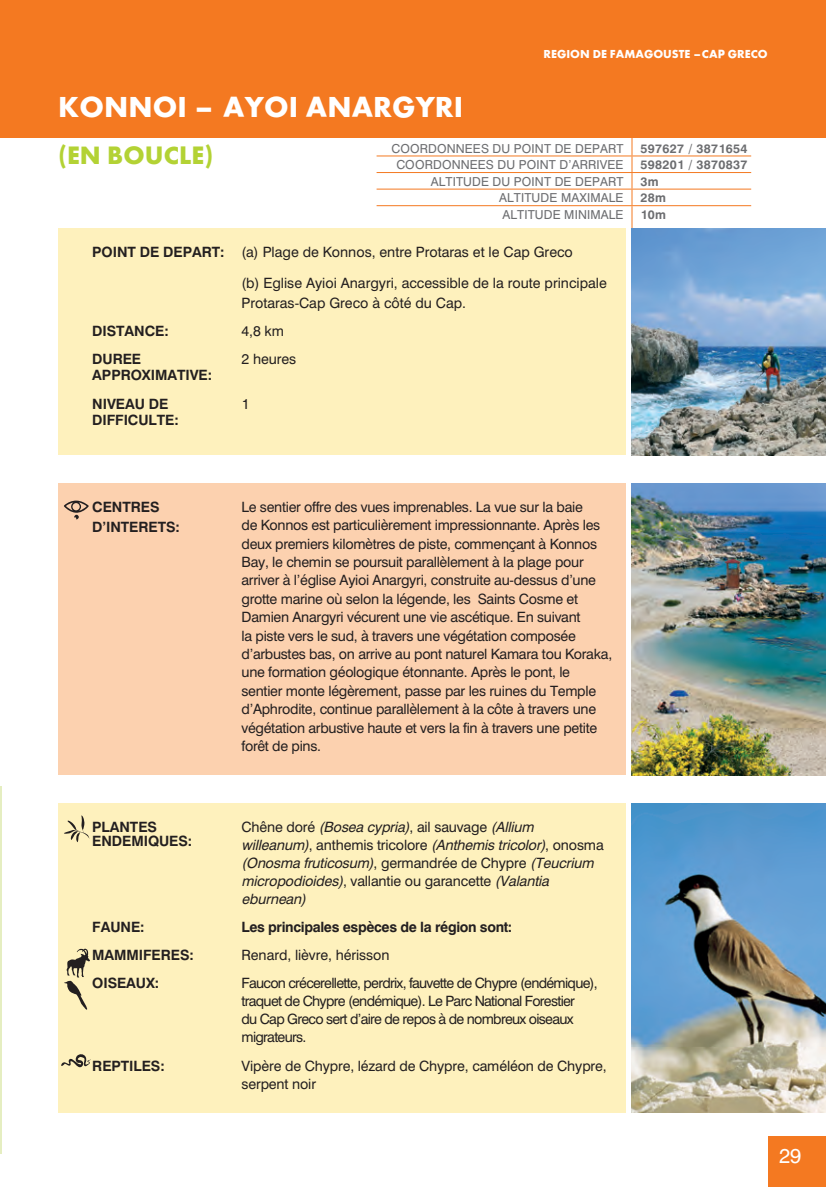
<style>
.page{position:relative;width:826px;height:1187px;background:#fff}
.page>*{position:absolute;margin:0;border:0;box-sizing:border-box;transform-origin:0 0}
.SMALL_SPECTS{font:700 30px "Futura Greek";letter-spacing:-.005em;color:#fff}
.SMALL_SPECTS-2{font:700 26px "Futura Greek";letter-spacing:-.005em;color:#b3d234}
.TITLES_MONOPATIA{font:20px "Mg Helvetica";color:#fff}
.SMALL_SPECTS-3{font:14px/18.4px "Mg Helvetica";letter-spacing:-.02em;color:#231f20}
.SMALL_SPECTS-4{font:italic 14px/18px "Mg Helvetica";letter-spacing:-.01em;color:#231f20}
.SMALL_SPECTS-5{font:14px/18px "Mg Helvetica";letter-spacing:-.05em;color:#231f20}
.SMALL_SPECTS-6{font:700 14px/16px "Mg Helvetica";letter-spacing:-.005em;color:#231f20}
.SMALL_SPECTS-7{font:14px/20px "Mg Helvetica";color:#231f20}
.SMALL_SPECTS-8{font:700 14px "Mg Helvetica";letter-spacing:-.025em;color:#231f20}
.SMALL_SPECTS-9{font:12.2px "Mg Helvetica";letter-spacing:.01em;color:#6c6d70}
.SMALL_SPECTS-10{font:700 12.2px "Mg Helvetica";letter-spacing:.025em;color:#6c6d70}
.SMALL_SPECTS-11{font:700 12px "Futura Greek";letter-spacing:-.005em;color:#fff}
.s1{font-style:normal}
</style>
<div class="page">
<hr style="left:0;top:0;width:1px;height:138px;background:#f47921">
<hr style="left:376px;top:155px;width:255px;height:1px;background:#f47921">
<hr style="left:631px;top:155px;width:119px;height:1px;background:#f47921">
<hr style="left:376px;top:172px;width:255px;height:1px;background:#f47921">
<hr style="left:631px;top:172px;width:119px;height:1px;background:#f47921">
<hr style="left:376px;top:189px;width:255px;height:1px;background:#f47921">
<hr style="left:631px;top:189px;width:119px;height:1px;background:#f47921">
<svg style="left:631px;top:138px;width:1px;height:67px"></svg>
<hr style="left:376px;top:205px;width:255px;height:1px;background:#f47921">
<hr style="left:631px;top:205px;width:119px;height:1px;background:#f47921">
<hr style="left:631px;top:206px;width:1px;height:34px;background:#f47921">
<div style="left:1px;top:0;width:824px;height:138px;background:#f47921"></div>
<div style="left:58px;top:483px;width:567px;height:292px;background:#fcd1af"></div>
<svg style="left:64px;top:500px;width:25px;height:19px"></svg>
<img style="left:631px;top:483px;width:194px;height:292px">
<img style="left:631px;top:803px;width:194px;height:309px">
<div style="left:58px;top:803px;width:567px;height:309px;background:#fef1bd"></div>
<svg style="left:64px;top:815px;width:26px;height:27px"></svg>
<svg style="left:64px;top:948px;width:26px;height:62px"></svg>
<svg style="left:61px;top:1054px;width:30px;height:13px"></svg>
<div style="left:767px;top:1135px;width:58px;height:51px;background:#f47921"></div>
<div style="left:58px;top:228px;width:567px;height:227px;background:#fef1bd"></div>
<img style="left:631px;top:228px;width:194px;height:227px">
<hr style="left:0;top:786px;width:1px;height:367px;background:#e5eec1">
<p class="SMALL_SPECTS-11" style="left:543px;top:47px;width:225px">REGION DE FAMAGOUSTE – CAP GRECO</p>
<p class="SMALL_SPECTS" style="left:58px;top:89px;width:407px">KONNOI – AYOI ANARGYRI</p>
<p class="SMALL_SPECTS-2" style="left:58px;top:140px;width:156px">(EN BOUCLE)</p>
<p class="SMALL_SPECTS-9" style="left:391px;top:141px;width:233px">COORDONNEES DU POINT DE DEPART</p>
<p class="SMALL_SPECTS-10" style="left:640px;top:141px;width:108px">597627 / 3871654</p>
<p class="SMALL_SPECTS-9" style="left:396px;top:157px;width:228px">COORDONNEES DU POINT D’ARRIVEE</p>
<p class="SMALL_SPECTS-10" style="left:640px;top:157px;width:108px">598201 / 3870837</p>
<p class="SMALL_SPECTS-9" style="left:430px;top:174px;width:194px">ALTITUDE DU POINT DE DEPART</p>
<p class="SMALL_SPECTS-10" style="left:640px;top:174px;width:20px">3m</p>
<p class="SMALL_SPECTS-9" style="left:499px;top:190px;width:126px">ALTITUDE MAXIMALE</p>
<p class="SMALL_SPECTS-10" style="left:640px;top:190px;width:27px">28m</p>
<p class="SMALL_SPECTS-9" style="left:502px;top:207px;width:122px">ALTITUDE MINIMALE</p>
<p class="SMALL_SPECTS-10" style="left:640px;top:207px;width:27px">10m</p>
<p class="SMALL_SPECTS-6" style="left:92px;top:243px;width:134px">POINT DE DEPART:</p>
<p class="SMALL_SPECTS-7" style="left:241px;top:241px;width:333px">(a) Plage de Konnos, entre Protaras et le Cap Greco</p>
<p class="SMALL_SPECTS-7" style="left:241px;top:273px;width:366px">(b) Eglise Ayioi Anargyri, accessible de la route principale<br>Protaras-Cap Greco à côté du Cap.</p>
<p class="SMALL_SPECTS-6" style="left:92px;top:323px;width:78px">DISTANCE:</p>
<p class="SMALL_SPECTS-3" style="left:241px;top:322px;width:44px">4,8 km</p>
<p class="SMALL_SPECTS-6" style="left:92px;top:351px;width:121px">DUREE<br>APPROXIMATIVE:</p>
<p class="SMALL_SPECTS-3" style="left:241px;top:350px;width:56px">2 heures</p>
<p class="SMALL_SPECTS-6" style="left:92px;top:395px;width:88px">NIVEAU DE<br>DIFFICULTE:</p>
<p class="SMALL_SPECTS-3" style="left:241px;top:394px;width:9px">1</p>
<p class="SMALL_SPECTS-6" style="left:92px;top:496px;width:89px;line-height:20px">CENTRES<br>D’INTERETS:</p>
<p class="SMALL_SPECTS-3" style="left:241px;top:497px;width:372px">Le sentier offre des vues imprenables. La vue sur la baie<br>de Konnos est particulièrement impressionnante. Après les deux premiers kilomètres de piste, commençant à Konnos Bay, le chemin se poursuit parallèlement à la plage pour arriver à l’église Ayioi Anargyri, construite au-dessus d’une grotte marine où selon la légende, les Saints Cosme et Damien Anargyri vécurent une vie ascétique. En suivant<br>la piste vers le sud, à travers une végétation composée d’arbustes bas, on arrive au pont naturel Kamara tou Koraka, une formation géologique étonnante. Après le pont, le sentier monte légèrement, passe par les ruines du Temple d’Aphrodite, continue parallèlement à la côte à travers une végétation arbustive haute et vers la fin à travers une petite forêt de pins.</p>
<p class="SMALL_SPECTS-6" style="left:92px;top:819px;width:101px;line-height:14px">PLANTES<br>ENDEMIQUES:</p>
<p class="SMALL_SPECTS-4" style="left:241px;top:817px;width:363px"><span class="s1">Chêne doré</span> (Bosea cypria)<span class="s1">, ail sauvage</span> (Allium willeanum)<span class="s1">, anthemis tricolore</span> (Anthemis tricolor)<span class="s1">, onosma </span>(Onosma fruticosum)<span class="s1">, germandrée de Chypre</span> (Teucrium micropodioides)<span class="s1">, vallantie ou garancette</span> (Valantia eburnean)</p>
<p class="SMALL_SPECTS-6" style="left:92px;top:918px;width:54px">FAUNE:</p>
<p class="SMALL_SPECTS-8" style="left:241px;top:918px;width:272px">Les principales espèces de la région sont:</p>
<p class="SMALL_SPECTS-6" style="left:92px;top:947px;width:103px">MAMMIFERES:</p>
<p class="SMALL_SPECTS-3" style="left:241px;top:945px;width:149px">Renard, lièvre, hérisson</p>
<p class="SMALL_SPECTS-6" style="left:92px;top:975px;width:68px">OISEAUX:</p>
<p class="SMALL_SPECTS-5" style="left:241px;top:974px;width:357px">Faucon crécerellette, perdrix, fauvette de Chypre (endémique), traquet de Chypre (endémique). Le Parc National Forestier<br>du Cap Greco sert d’aire de repos à de nombreux oiseaux migrateurs.</p>
<p class="SMALL_SPECTS-6" style="left:92px;top:1057px;width:74px">REPTILES:</p>
<p class="SMALL_SPECTS-3" style="left:241px;top:1056px;width:366px">Vipère de Chypre, lézard de Chypre, caméléon de Chypre, serpent noir</p>
<p class="TITLES_MONOPATIA" style="left:778px;top:1143px;width:24px">29</p>
</div>
